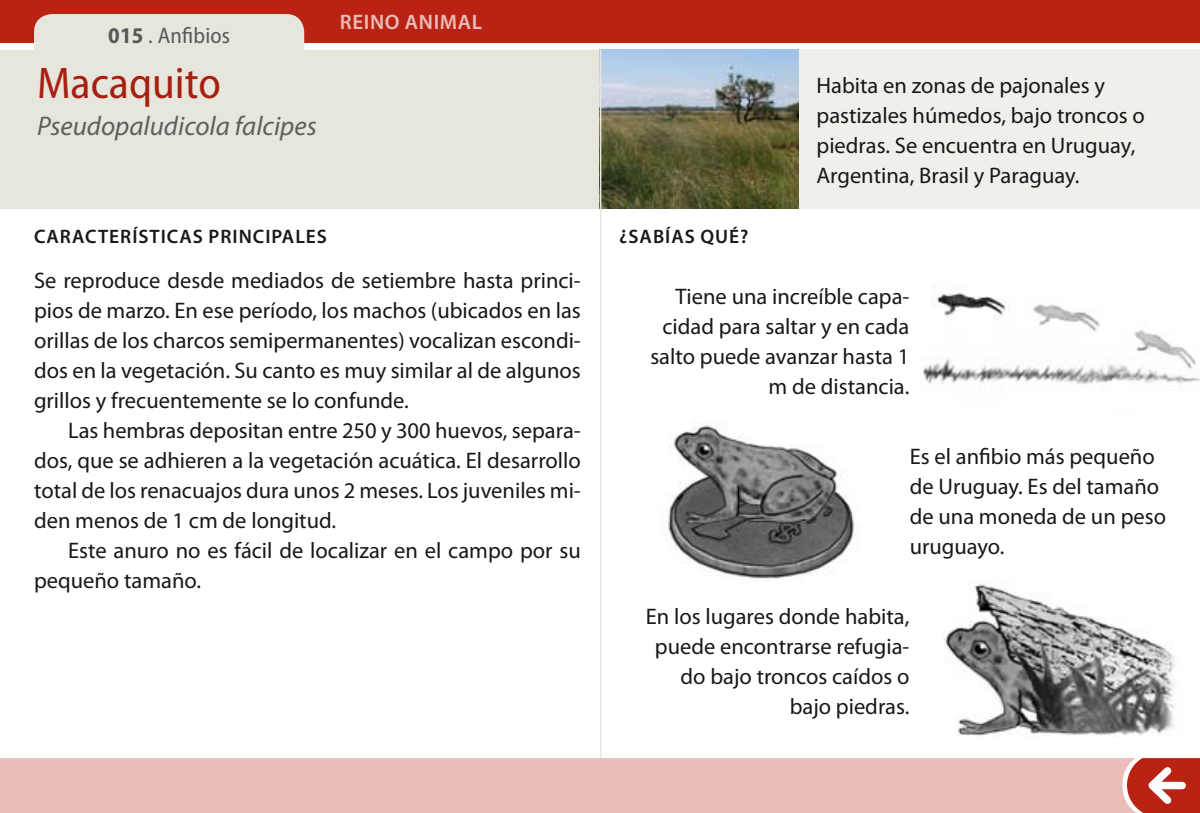
<style>
.page{position:relative;width:1200px;height:813px;background:#fff}
.page>*{position:absolute;margin:0;border:0;box-sizing:border-box;transform-origin:0 0}
.t1{font:semi-condensed 45px "Myriad Pro";color:#ba2313}
.t2{font:italic 27px "Myriad Pro";color:#646c6e}
.TEXTO_1{font:22.5px/30px "Myriad Pro";color:#1a171c;text-align:right}
.TEXTO_2{font:22.5px/30px "Myriad Pro";color:#1a171c;text-align:justify}
.GLOSARIO_DEFINICIÓN{font:22.5px/30px "Myriad Pro";color:#1a171c}
.t3{font:semi-condensed 22.5px "Myriad Pro";letter-spacing:.01em;color:#58585a}
.t4{font:600 21px "Myriad Pro";letter-spacing:.03em;color:#eabdb8}
.t5{font:600 19.5px "Myriad Pro";letter-spacing:.05em;color:#1a171c}
.s1{font-weight:700}
</style>
<div class="page">
<div style="left:0;top:0;width:1199px;height:43px;background:#ba2313"></div>
<svg style="left:0;top:14px;width:1199px;height:195px;fill:#e6e6dc"></svg>
<img style="left:923px;top:293px;width:276px;height:92px">
<img style="left:944px;top:580px;width:231px;height:156px">
<img style="left:668px;top:420px;width:186px;height:159px">
<img style="left:601px;top:50px;width:198px;height:159px">
<div style="left:799px;top:50px;width:400px;height:159px;background:#f0f0ea"></div>
<hr style="left:599px;top:50px;width:2px;height:707px;background:#e6e6dc">
<div style="left:0;top:757px;width:1126px;height:55px;background:#eabdb8"></div>
<svg style="left:1126px;top:758px;width:73px;height:54px"></svg>
<p class="t3" style="left:108px;top:21px;width:123px"><span class="s1">015</span> . Anfibios</p>
<h1 class="t1" style="left:37px;top:56px;width:185px">Macaquito</h1>
<p class="t2" style="left:37px;top:109px;width:281px">Pseudopaludicola falcipes</p>
<p class="t4" style="left:340px;top:9px;width:144px">REINO ANIMAL</p>
<p class="t5" style="left:34px;top:224px;width:294px">CARACTERÍSTICAS PRINCIPALES</p>
<p class="t5" style="left:619px;top:224px;width:131px">¿SABÍAS QUÉ?</p>
<p class="GLOSARIO_DEFINICIÓN" style="left:816px;top:70px;width:330px">Habita en zonas de pajonales y pastizales húmedos, bajo troncos o piedras. Se encuentra en Uruguay,<br>Argentina, Brasil y Paraguay.</p>
<p class="TEXTO_1" style="left:34px;top:265px;width:548px;text-align:justify">Se reproduce desde mediados de setiembre hasta princi&shy;pios de marzo. En ese período, los machos (ubicados en las orillas de los charcos semipermanentes) vocalizan escondi&shy;dos en la vegetación. Su canto es muy similar al de algunos grillos y frecuentemente se lo confunde.</p>
<p class="TEXTO_2" style="left:34px;top:415px;width:548px;text-indent:34px">Las hembras depositan entre 250 y 300 huevos, separa&shy;dos, que se adhieren a la vegetación acuática. El desarrollo total de los renacuajos dura unos 2 meses. Los juveniles mi&shy;den menos de 1 cm de longitud.</p>
<p class="TEXTO_2" style="left:34px;top:535px;width:548px;text-indent:34px">Este anuro no es fácil de localizar en el campo por su pequeño tamaño.</p>
<p class="TEXTO_1" style="left:650px;top:281px;width:260px">Tiene una increíble capa&shy;cidad para saltar y en cada salto puede avanzar hasta 1 m de distancia.</p>
<p class="TEXTO_1" style="left:909px;top:441px;width:258px;text-align:left">Es el anfibio más pequeño de Uruguay. Es del tamaño de una moneda de un peso uruguayo.</p>
<p class="TEXTO_1" style="left:645px;top:601px;width:265px">En los lugares donde habita, puede encontrarse refugia&shy;do bajo troncos caídos o bajo piedras.</p>
</div>
